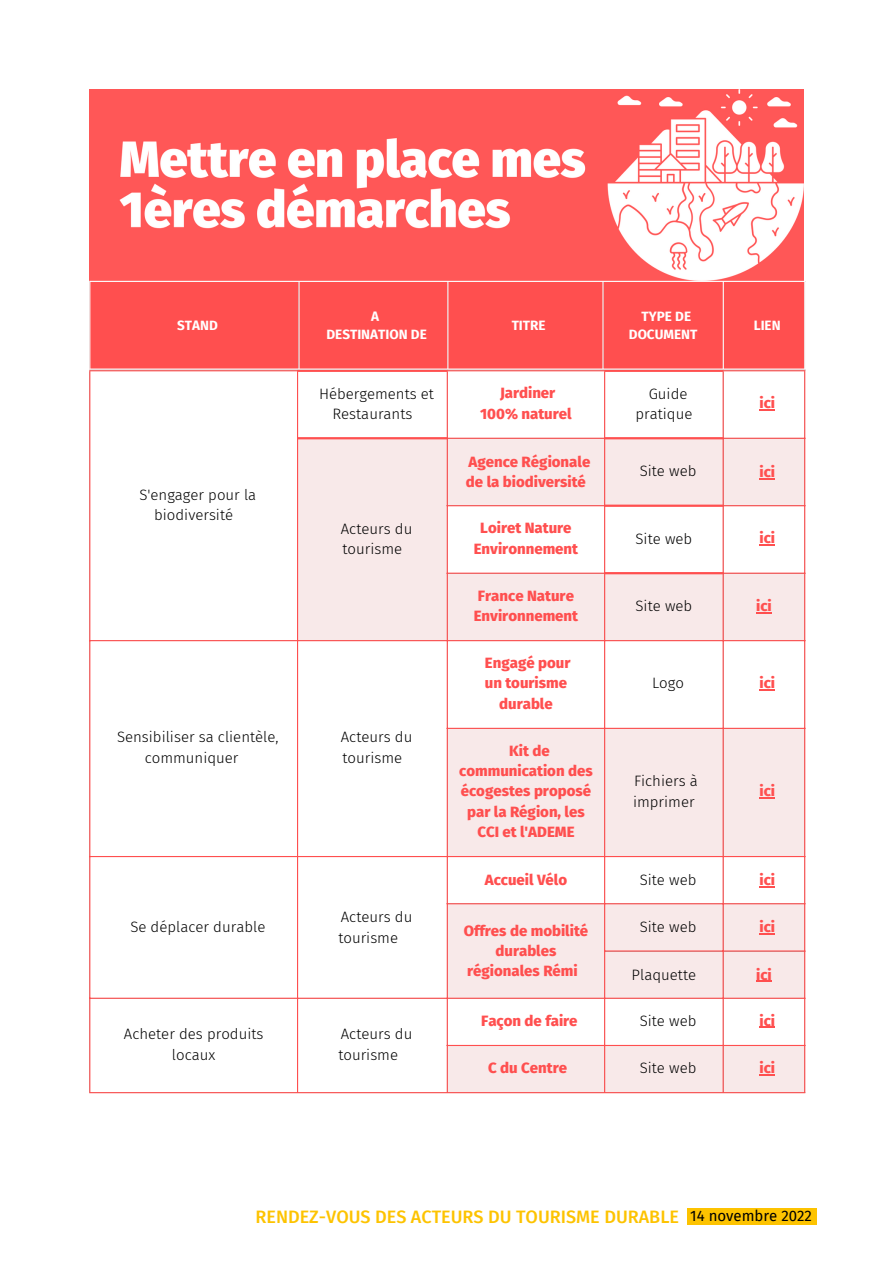
<style>
.page{position:relative;width:893px;height:1264px;background:#fff}
.page>*{position:absolute;margin:0;border:0;box-sizing:border-box;transform-origin:0 0}
.t1{font:500 18px "Fira Sans";color:#fdc300}
.t2{font:800 15px/20.2px "Fira Sans";color:#ff4f4f;text-align:center}
.t3{font:300 15px/20.2px "Fira Sans";color:#000}
.t4{font:700 13.5px/18px "Fira Sans";color:#fff;text-align:center}
.s1{font-weight:400;font-size:15px;color:#000}
</style>
<div class="page">
<div style="left:298px;top:439px;width:506px;height:66px;background:#f8e9e9"></div>
<svg style="left:90px;top:505px;width:714px;height:587px"></svg>
<svg style="left:759px;top:409px;width:16px;height:2px"></svg>
<svg style="left:759px;top:478px;width:16px;height:1px"></svg>
<svg style="left:759px;top:544px;width:16px;height:1px"></svg>
<svg style="left:756px;top:612px;width:15px;height:1px"></svg>
<svg style="left:759px;top:689px;width:16px;height:1px"></svg>
<svg style="left:759px;top:797px;width:16px;height:1px"></svg>
<svg style="left:759px;top:886px;width:16px;height:1px"></svg>
<svg style="left:759px;top:933px;width:16px;height:1px"></svg>
<svg style="left:756px;top:980px;width:15px;height:1px"></svg>
<svg style="left:759px;top:1026px;width:16px;height:2px"></svg>
<svg style="left:759px;top:1074px;width:16px;height:1px"></svg>
<hr style="left:89px;top:371px;width:1px;height:721px;background:#ff4f4f">
<hr style="left:297px;top:372px;width:1px;height:720px;background:#ff4f4f">
<hr style="left:446px;top:372px;width:2px;height:720px;background:#ff4f4f">
<hr style="left:604px;top:372px;width:1px;height:720px;background:#ff4f4f">
<hr style="left:722px;top:372px;width:1px;height:720px;background:#ff4f4f">
<hr style="left:804px;top:371px;width:1px;height:721px;background:#ff4f4f">
<hr style="left:89px;top:370px;width:208px;height:1px;background:#ff4f4f">
<hr style="left:448px;top:370px;width:156px;height:1px;background:#ff4f4f">
<hr style="left:723px;top:370px;width:82px;height:1px;background:#ff4f4f">
<hr style="left:448px;top:437px;width:156px;height:2px;background:#ff4f4f">
<hr style="left:723px;top:437px;width:82px;height:2px;background:#ff4f4f">
<hr style="left:446px;top:505px;width:158px;height:1px;background:#ff4f4f">
<hr style="left:723px;top:505px;width:82px;height:1px;background:#ff4f4f">
<hr style="left:446px;top:572px;width:158px;height:1px;background:#ff4f4f">
<hr style="left:723px;top:572px;width:82px;height:1px;background:#ff4f4f">
<hr style="left:89px;top:640px;width:716px;height:1px;background:#ff4f4f">
<hr style="left:446px;top:727px;width:359px;height:2px;background:#ff4f4f">
<hr style="left:89px;top:856px;width:716px;height:1px;background:#ff4f4f">
<hr style="left:446px;top:903px;width:359px;height:1px;background:#ff4f4f">
<hr style="left:604px;top:950px;width:201px;height:1px;background:#ff4f4f">
<hr style="left:89px;top:997px;width:716px;height:1px;background:#ff4f4f">
<hr style="left:446px;top:1044px;width:359px;height:2px;background:#ff4f4f">
<hr style="left:89px;top:1092px;width:716px;height:1px;background:#ff4f4f">
<hr style="left:297px;top:369px;width:151px;height:3px;background:#ff4f4f">
<hr style="left:604px;top:369px;width:119px;height:3px;background:#ff4f4f">
<hr style="left:297px;top:437px;width:151px;height:2px;background:#ff4f4f">
<hr style="left:604px;top:437px;width:119px;height:2px;background:#ff4f4f">
<hr style="left:604px;top:504px;width:119px;height:3px;background:#ff4f4f">
<hr style="left:604px;top:572px;width:119px;height:2px;background:#ff4f4f">
<img style="left:89px;top:89px;width:714px;height:191px">
<div style="left:90px;top:282px;width:714px;height:86px;background:#ff4f4f"></div>
<hr style="left:298px;top:282px;width:1px;height:86px;background:#fff">
<hr style="left:447px;top:282px;width:1px;height:86px;background:#fff">
<hr style="left:602px;top:282px;width:1px;height:86px;background:#fff">
<hr style="left:722px;top:282px;width:1px;height:86px;background:#fff">
<div style="left:687px;top:1208px;width:130px;height:17px;background:#fdc300"></div>
<p class="t4" style="left:177px;top:317px;width:42px">STAND</p>
<p class="t4" style="left:326px;top:308px;width:102px">A<br>DESTINATION DE</p>
<p class="t4" style="left:511px;top:317px;width:35px">TITRE</p>
<p class="t4" style="left:628px;top:308px;width:70px">TYPE DE<br>DOCUMENT</p>
<p class="t4" style="left:753px;top:317px;width:28px">LIEN</p>
<p class="t3" style="left:139px;top:484px;width:118px;text-align:center">S'engager pour la biodiversité</p>
<p class="t3" style="left:319px;top:384px;width:116px;text-align:center">Hébergements et<br>Restaurants</p>
<p class="t2" style="left:480px;top:383px;width:93px">Jardiner<br>100% naturel</p>
<p class="t3" style="left:635px;top:384px;width:58px;text-align:center">Guide pratique</p>
<p class="t2" style="left:759px;top:393px;width:17px">ici</p>
<p class="t3" style="left:341px;top:518px;width:73px">Acteurs du tourisme</p>
<p class="t2" style="left:466px;top:452px;width:126px;text-align:left">Agence Régionale de la biodiversité</p>
<p class="t3" style="left:639px;top:461px;width:58px">Site web</p>
<p class="t2" style="left:759px;top:462px;width:17px">ici</p>
<p class="t2" style="left:474px;top:518px;width:106px">Loiret Nature<br>Environnement</p>
<p class="t3" style="left:635px;top:529px;width:58px">Site web</p>
<p class="t2" style="left:759px;top:528px;width:17px">ici</p>
<p class="t2" style="left:474px;top:585px;width:106px;text-align:left">France Nature<br>Environnement</p>
<p class="t3" style="left:635px;top:596px;width:58px">Site web</p>
<p class="t2" style="left:756px;top:595px;width:17px">ici</p>
<p class="t2" style="left:485px;top:653px;width:87px">Engagé pour un tourisme durable</p>
<p class="t3" style="left:652px;top:673px;width:33px">Logo</p>
<p class="t2" style="left:759px;top:673px;width:17px">ici</p>
<p class="t3" style="left:145px;top:727px;width:135px;text-indent:-28px">Sensibiliser sa clientèle, communiquer</p>
<p class="t3" style="left:341px;top:727px;width:73px">Acteurs du tourisme</p>
<p class="t3" style="left:130px;top:917px;width:136px">Se déplacer durable</p>
<p class="t3" style="left:338px;top:907px;width:75px">Acteurs du tourisme</p>
<p class="t3" style="left:124px;top:1024px;width:141px;text-align:center">Acheter des produits locaux</p>
<p class="t3" style="left:338px;top:1024px;width:75px">Acteurs du tourisme</p>
<p class="t2" style="left:459px;top:740px;width:135px">Kit de communication des écogestes proposé par la Région, les<br>CCI et l'ADEME</p>
<p class="t3" style="left:633px;top:771px;width:66px">Fichiers à imprimer</p>
<p class="t2" style="left:759px;top:781px;width:17px">ici</p>
<p class="t2" style="left:484px;top:870px;width:84px">Accueil Vélo</p>
<p class="t3" style="left:639px;top:870px;width:58px">Site web</p>
<p class="t2" style="left:759px;top:870px;width:17px">ici</p>
<p class="t2" style="left:463px;top:920px;width:126px">Offres de mobilité durables régionales Rémi</p>
<p class="t3" style="left:639px;top:917px;width:58px">Site web</p>
<p class="t2" style="left:759px;top:917px;width:17px">ici</p>
<p class="t3" style="left:631px;top:964px;width:66px">Plaquette</p>
<p class="t2" style="left:756px;top:964px;width:17px">ici</p>
<p class="t2" style="left:481px;top:1010px;width:98px">Façon de faire</p>
<p class="t3" style="left:639px;top:1010px;width:58px">Site web</p>
<p class="t2" style="left:759px;top:1010px;width:17px">ici</p>
<p class="t2" style="left:488px;top:1057px;width:80px">C du Centre</p>
<p class="t3" style="left:639px;top:1057px;width:58px">Site web</p>
<p class="t2" style="left:759px;top:1057px;width:17px">ici</p>
<p class="t1" style="left:255px;top:1205px;width:558px">RENDEZ-VOUS DES ACTEURS DU TOURISME DURABLE <span class="s1">14 novembre 2022</span></p>
</div>
